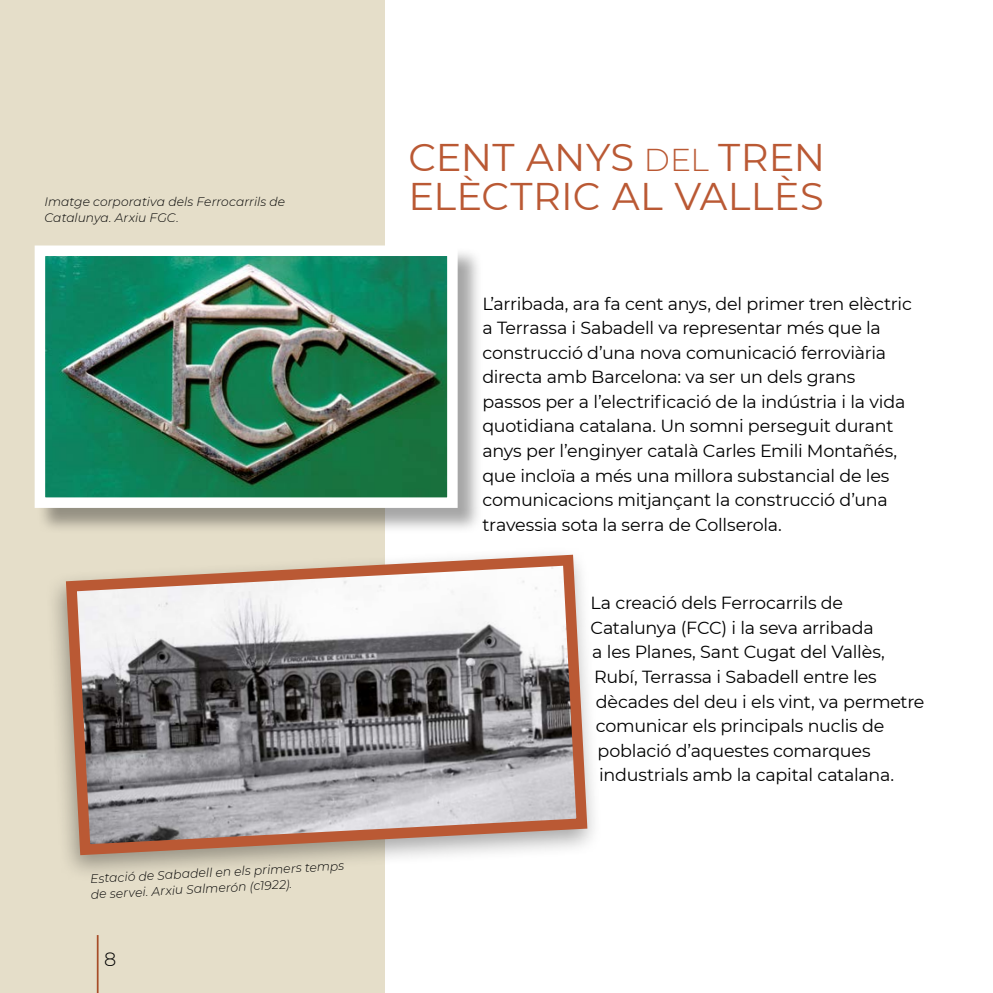
<style>
.page{position:relative;width:993px;height:993px;background:#fff}
.page>*{position:absolute;margin:0;border:0;box-sizing:border-box;transform-origin:0 0}
.t1{font:38.5px/38.5px "Montserrat";letter-spacing:.005em;color:#ba5934}
.t2{font:300 19.25px "Montserrat";color:#000}
.t3{font:17.5px/24.5px "Montserrat";letter-spacing:-.015em;color:#000}
.t4{font:italic 300 12.25px/15.8px "Montserrat";letter-spacing:.005em;color:#000}
.s1{font-weight:300;font-size:31.5px}
</style>
<div class="page">
<div style="left:0;top:0;width:384px;height:992px;background:#e5dec9"></div>
<div style="left:44px;top:545px;width:558px;height:337px;background:#000;opacity:.35"></div>
<svg style="left:60px;top:549px;width:532px;height:311px"></svg>
<div style="left:36px;top:246px;width:447px;height:287px;background:#000;opacity:.35"></div>
<img style="left:46px;top:256px;width:400px;height:240px">
<div style="left:35px;top:245px;width:422px;height:262px;border:10px solid #fff"></div>
<p class="t4" style="left:44px;top:194px;width:242px">Imatge corporativa dels Ferrocarrils de<br>Catalunya. Arxiu FGC.</p>
<p class="t4" style="left:90px;top:870px;width:256px;rotate:-3deg">Estació de Sabadell en els primers temps de servei. Arxiu Salmerón (c1922).</p>
<p class="t2" style="left:104px;top:945px;width:14px">8</p>
<p class="t1" style="left:408px;top:137px;width:418px">CENT ANYS <span class="s1">DEL</span> TREN<br>ELÈCTRIC AL VALLÈS</p>
<p class="t3" style="left:482px;top:291px;width:431px">L’arribada, ara fa cent anys, del primer tren elèctric a Terrassa i Sabadell va representar més que la construcció d’una nova comunicació ferroviària directa amb Barcelona: va ser un dels grans passos per a l’electrificació de la indústria i la vida quotidiana catalana. Un somni perseguit durant anys per l’enginyer català Carles Emili Montañés, que incloïa a més una millora substancial de les comunicacions mitjançant la construcció d’una travessia sota la serra de Collserola.</p>
<p class="t3" style="left:590px;top:590px;width:254px">La creació dels Ferrocarrils de</p>
<p class="t3" style="left:590px;top:614px;width:284px">Catalunya (FCC) i la seva arribada</p>
<p class="t3" style="left:592px;top:639px;width:294px">a les Planes, Sant Cugat del Vallès,</p>
<p class="t3" style="left:594px;top:663px;width:284px">Rubí, Terrassa i Sabadell entre les</p>
<p class="t3" style="left:595px;top:688px;width:330px">dècades del deu i els vint, va permetre</p>
<p class="t3" style="left:595px;top:712px;width:290px">comunicar els principals nuclis de</p>
<p class="t3" style="left:597px;top:737px;width:274px">població d’aquestes comarques</p>
<p class="t3" style="left:599px;top:761px;width:296px">industrials amb la capital catalana.</p>
</div>
